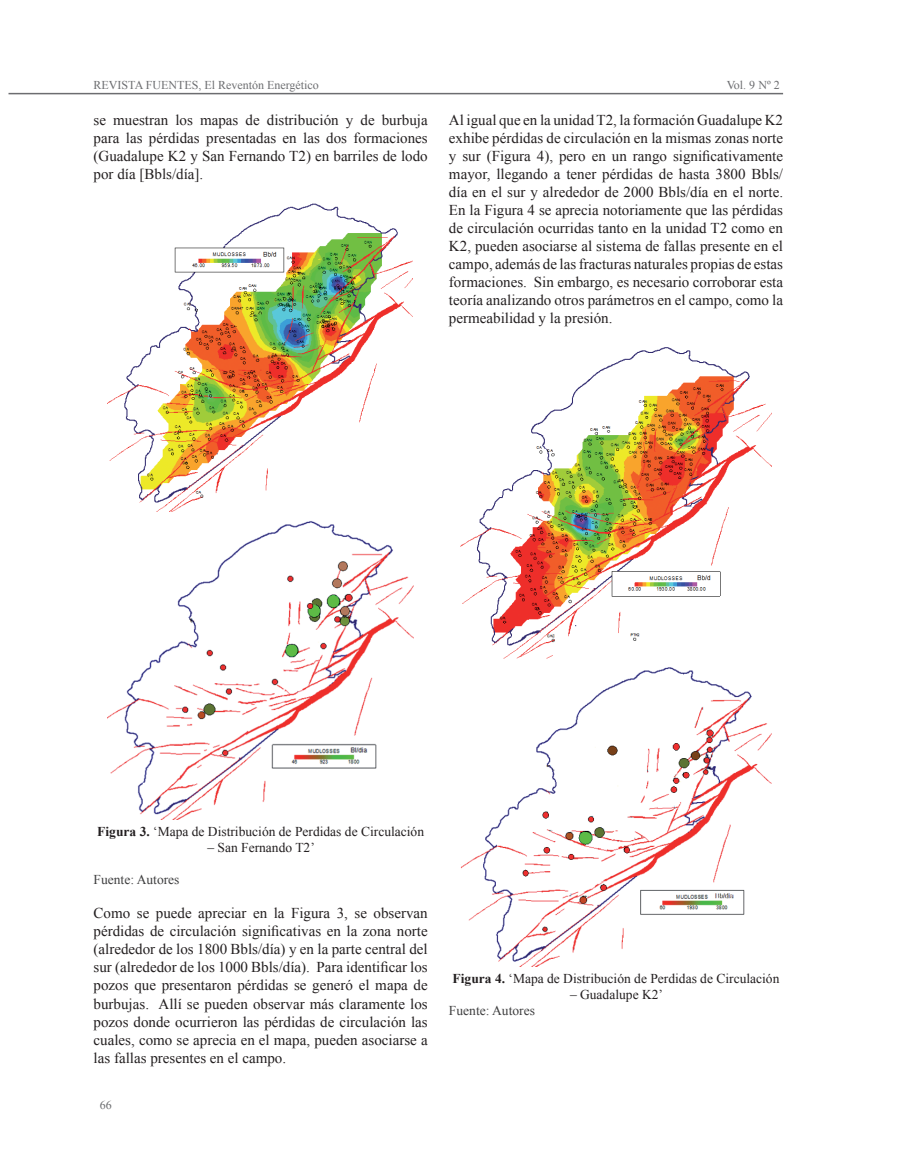
<style>
.page{position:relative;width:898px;height:1166px;background:#fff}
.page>*{position:absolute;margin:0;border:0;box-sizing:border-box;transform-origin:0 0}
.t1{font:15px/18px "Times New Roman";color:#231f20;text-align:justify}
.t2{font:13.5px "Times New Roman";color:#231f20}
.t3{font:13.5px "Times New Roman";color:#3e3e3f}
.t4{font:12px "Times New Roman";color:#6c6d70}
.s1{font-weight:700}
</style>
<div class="page">
<hr style="left:9px;top:93px;width:773px;height:1px;background:#6c6d70">
<img style="left:108px;top:203px;width:305px;height:309px">
<img style="left:108px;top:521px;width:305px;height:298px">
<img style="left:461px;top:347px;width:309px;height:311px">
<img style="left:460px;top:667px;width:311px;height:299px">
<p class="t4" style="left:94px;top:77px;width:16px">Revis</p>
<p class="t4" style="left:128px;top:77px;width:27px">ta fuen</p>
<p class="t4" style="left:177px;top:77px;width:143px">tes , El Reventón Energético</p>
<p class="t4" style="left:726px;top:77px;width:54px">Vol. 9 Nº 2</p>
<p class="t1" style="left:94px;top:111px;width:335px">se muestran los mapas de distribución y de burbuja para las pérdidas presentadas en las dos formaciones (Guadalupe K2 y San Fernando T2) en barriles de lodo por día [Bbls/día].</p>
<p class="t1" style="left:449px;top:111px;width:335px">Al igual que en la unidad T2, la formación Guadalupe K2 exhibe pérdidas de circulación en la mismas zonas norte y sur (Figura 4), pero en un rango significativamente mayor, llegando a tener pérdidas de hasta 3800 Bbls/ día en el sur y alrededor de 2000 Bbls/día en el norte.<br>En la Figura 4 se aprecia notoriamente que las pérdidas de circulación ocurridas tanto en la unidad T2 como en K2, pueden asociarse al sistema de fallas presente en el campo, además de las fracturas naturales propias de estas formaciones. Sin embargo, es necesario corroborar esta teoría analizando otros parámetros en el campo, como la permeabilidad y la presión.</p>
<p class="t2" style="left:97px;top:821px;width:328px"><span class="s1">Figura 3.</span> ‘Mapa de Distribución de Perdidas de Circulación</p>
<p class="t2" style="left:207px;top:837px;width:109px">– San Fernando T2’</p>
<p class="t3" style="left:94px;top:870px;width:87px">Fuente: Autores</p>
<p class="t1" style="left:94px;top:903px;width:335px">Como se puede apreciar en la Figura 3, se observan pérdidas de circulación significativas en la zona norte (alrededor de los 1800 Bbls/día) y en la parte central del sur (alrededor de los 1000 Bbls/día). Para identificar los pozos que presentaron pérdidas se generó el mapa de burbujas. Allí se pueden observar más claramente los pozos donde ocurrieron las pérdidas de circulación las cuales, como se aprecia en el mapa, pueden asociarse a las fallas presentes en el campo.</p>
<p class="t4" style="left:100px;top:1096px;width:13px">66</p>
<p class="t2" style="left:452px;top:969px;width:328px"><span class="s1">Figura 4.</span> ‘Mapa de Distribución de Perdidas de Circulación</p>
<p class="t2" style="left:569px;top:985px;width:94px">– Guadalupe K2’</p>
<p class="t3" style="left:449px;top:1001px;width:87px">Fuente: Autores</p>
</div>
